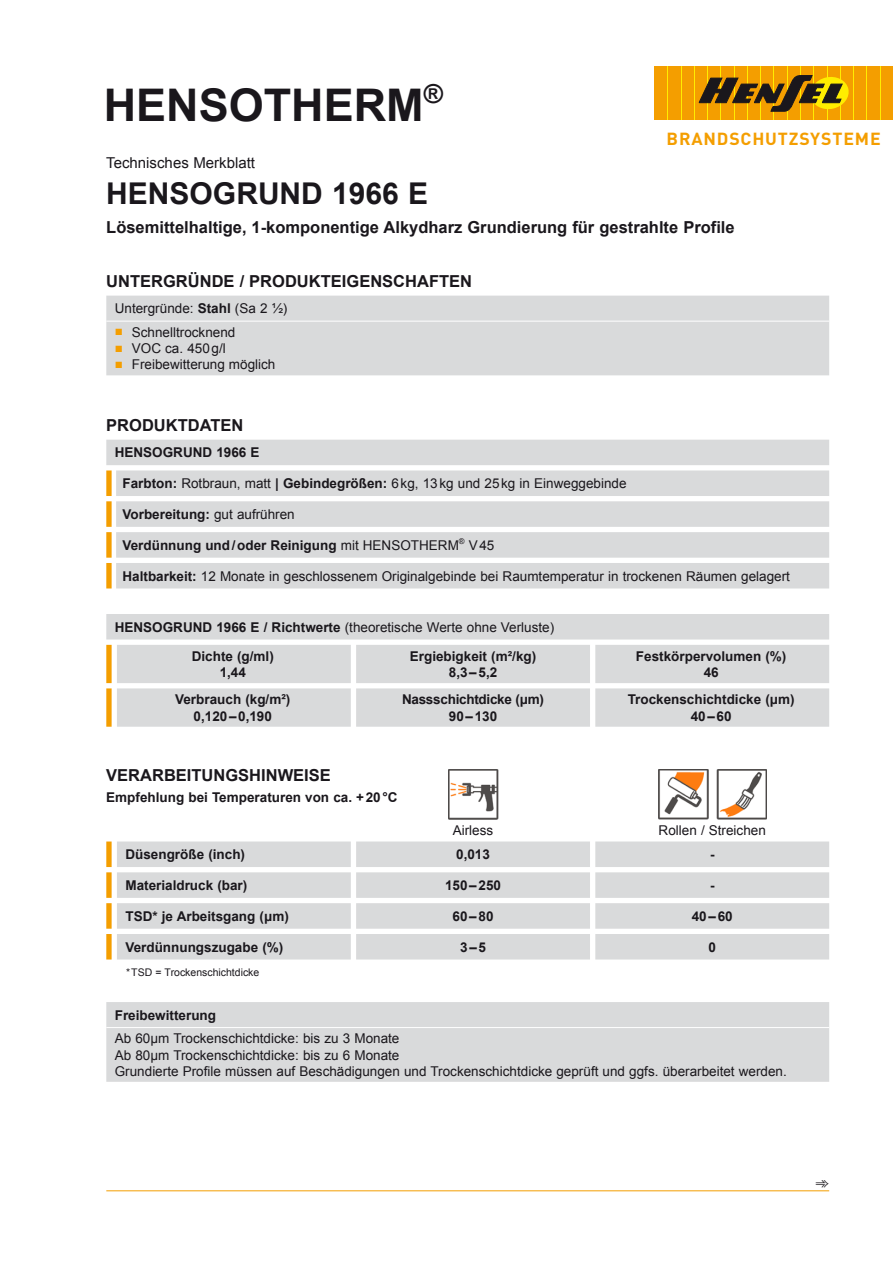
<style>
.page{position:relative;width:893px;height:1263px;background:#fff}
.page>*{position:absolute;margin:0;border:0;box-sizing:border-box;transform-origin:0 0}
.t1{font:700 45px "Arial";color:#1a171c}
.t2{font:700 30px "Arial";color:#1a171c}
.t3{font:700 17.25px "DIN";letter-spacing:.045em;color:#f49e00}
.t4{font:700 16.5px "Arial";color:#1a171c}
.t5{font:15px "Arial";color:#1a171c}
.t6{font:13.5px/16.2px "Arial";color:#1a171c}
.t7{font:700 13.5px/16.2px "Arial";color:#1a171c;text-align:center}
.t8{font:700 13.5px/16.2px "Arial";letter-spacing:-.02em;color:#1a171c;text-align:center}
.t9{font:10.5px "Arial";color:#1a171c}
.s1{font-weight:700}
.s2{color:#f49e00}
.s3{font-weight:400}
</style>
<div class="page">
<svg style="left:106px;top:440px;width:723px;height:148px;background:#dedfe0"></svg>
<svg style="left:106px;top:470px;width:6px;height:118px"></svg>
<svg style="left:106px;top:614px;width:723px;height:113px;background:#dddede"></svg>
<svg style="left:106px;top:645px;width:6px;height:82px"></svg>
<hr style="left:106px;top:1190px;width:723px;height:1px;background:#f49e00">
<div style="left:106px;top:296px;width:723px;height:79px;background:#d9dadb"></div>
<hr style="left:106px;top:321px;width:723px;height:1px;background:#fff">
<svg style="left:106px;top:841px;width:6px;height:118px"></svg>
<svg style="left:117px;top:841px;width:712px;height:118px;background:#dedfe0"></svg>
<img style="left:448px;top:769px;width:50px;height:50px">
<img style="left:658px;top:769px;width:50px;height:50px">
<img style="left:717px;top:769px;width:50px;height:50px">
<div style="left:106px;top:1002px;width:723px;height:80px;background:#d9dadb"></div>
<hr style="left:106px;top:1027px;width:723px;height:1px;background:#fff">
<div style="left:654px;top:67px;width:239px;height:53px;background:#f49e00"></div>
<hr style="left:667px;top:67px;width:1px;height:53px;background:#ffed00">
<hr style="left:681px;top:67px;width:1px;height:53px;background:#ffed00">
<hr style="left:694px;top:67px;width:1px;height:53px;background:#ffed00">
<hr style="left:707px;top:67px;width:1px;height:53px;background:#ffed00">
<hr style="left:720px;top:67px;width:1px;height:53px;background:#ffed00">
<hr style="left:734px;top:67px;width:1px;height:53px;background:#ffed00">
<hr style="left:747px;top:67px;width:1px;height:53px;background:#ffed00">
<hr style="left:760px;top:67px;width:1px;height:53px;background:#ffed00">
<hr style="left:773px;top:67px;width:1px;height:53px;background:#ffed00">
<hr style="left:787px;top:67px;width:1px;height:53px;background:#ffed00">
<hr style="left:800px;top:67px;width:1px;height:53px;background:#ffed00">
<hr style="left:813px;top:67px;width:1px;height:53px;background:#ffed00">
<hr style="left:826px;top:67px;width:1px;height:53px;background:#ffed00">
<hr style="left:840px;top:67px;width:1px;height:53px;background:#ffed00">
<hr style="left:853px;top:67px;width:1px;height:53px;background:#ffed00">
<hr style="left:866px;top:67px;width:1px;height:53px;background:#ffed00">
<hr style="left:879px;top:67px;width:1px;height:53px;background:#ffed00">
<svg style="left:699px;top:75px;width:150px;height:36px"></svg>
<h1 class="t1" style="left:104px;top:76px;width:192px">HENSOther</h1>
<h1 class="t1" style="left:386px;top:76px;width:58px">m<sup>®</sup></h1>
<p class="t3" style="left:667px;top:127px;width:216px">BRANDSCHUTZSYSTEME</p>
<p class="t5" style="left:106px;top:153px;width:150px">Technisches Merkblatt</p>
<h2 class="t2" style="left:106px;top:174px;width:323px">HENSOGRUND 1966 E</h2>
<p class="t4" style="left:106px;top:216px;width:630px">Lösemittelhaltige, 1-komponentige Alkydharz Grundierung für gestrahlte Profile</p>
<p class="t4" style="left:106px;top:270px;width:367px">UNTERGRÜNDE / PRODUKTEIGENSCHAFTEN</p>
<p class="t6" style="left:115px;top:300px;width:174px">Untergründe: <span class="s1">Stahl</span> (Sa 2 ½)</p>
<p class="t6" style="left:115px;top:324px;width:122px"><span class="s2">■</span> Schnelltrocknend</p>
<p class="t6" style="left:115px;top:340px;width:112px"><span class="s2">■</span> VOC ca. 450g/l</p>
<p class="t6" style="left:115px;top:357px;width:162px"><span class="s2">■</span> Freibewitterung möglich</p>
<p class="t4" style="left:106px;top:414px;width:139px">PRODUKTDATEN</p>
<p class="t7" style="left:115px;top:445px;width:146px">HENSOGRUND 1966 E</p>
<p class="t6" style="left:122px;top:475px;width:506px"><span class="s1">Farbton:</span> Rotbraun, matt <span class="s1">| Gebindegrößen:</span> 6kg, 13kg und 25kg in Einweggebinde</p>
<p class="t7" style="left:122px;top:507px;width:174px">Vorbereitung: <span class="s3">gut aufrühren</span></p>
<p class="t7" style="left:122px;top:537px;width:373px">Verdünnung und/oder Reinigung <span class="s3">mit HENSOTHERM</span><sup>®</sup> <span class="s3">V45</span></p>
<p class="t6" style="left:122px;top:568px;width:669px"><span class="s1">Haltbarkeit:</span> 12 Monate in geschlossenem Originalgebinde bei Raumtemperatur in trockenen Räumen gelagert</p>
<p class="t7" style="left:192px;top:613px;width:364px;line-height:29.1px;text-align:left;text-indent:-77px">HENSOGRUND 1966 E / Richtwerte <span class="s3">(theoretische Werte ohne Verluste)<br></span>Dichte (g/ml)</p>
<p class="t7" style="left:220px;top:665px;width:28px">1,44</p>
<p class="t7" style="left:410px;top:648px;width:128px">Ergiebigkeit (m²/kg)<br>8,3–5,2</p>
<p class="t7" style="left:636px;top:648px;width:152px">Festkörpervolumen (%)<br>46</p>
<p class="t7" style="left:175px;top:692px;width:117px">Verbrauch (kg/m²)<br>0,120–0,190</p>
<p class="t8" style="left:402px;top:692px;width:144px">Nassschichtdicke (μm)<br>90–130</p>
<p class="t7" style="left:628px;top:692px;width:168px">Trockenschichtdicke (μm)<br>40–60</p>
<p class="t4" style="left:106px;top:764px;width:226px">VERARBEITUNGSHINWEISE</p>
<p class="t7" style="left:106px;top:789px;width:293px">Empfehlung bei Temperaturen von ca. +20°C</p>
<p class="t6" style="left:453px;top:822px;width:42px">Airless</p>
<p class="t6" style="left:659px;top:822px;width:109px">Rollen / Streichen</p>
<p class="t7" style="left:125px;top:847px;width:121px">Düsengröße (inch)</p>
<p class="t7" style="left:456px;top:847px;width:35px">0,013</p>
<p class="t7" style="left:710px;top:847px;width:6px">-</p>
<p class="t7" style="left:125px;top:878px;width:123px">Materialdruck (bar)</p>
<p class="t7" style="left:445px;top:878px;width:57px">150–250</p>
<p class="t7" style="left:710px;top:878px;width:6px">-</p>
<p class="t7" style="left:125px;top:908px;width:165px">TSD* je Arbeitsgang (μm)</p>
<p class="t7" style="left:453px;top:908px;width:42px">60–80</p>
<p class="t7" style="left:692px;top:908px;width:42px">40–60</p>
<p class="t7" style="left:125px;top:939px;width:159px">Verdünnungszugabe (%)</p>
<p class="t7" style="left:460px;top:939px;width:27px">3–5</p>
<p class="t7" style="left:708px;top:939px;width:9px">0</p>
<p class="t9" style="left:126px;top:965px;width:135px">*TSD = Trockenschichtdicke</p>
<p class="t7" style="left:115px;top:1007px;width:103px">Freibewitterung</p>
<p class="t6" style="left:115px;top:1031px;width:674px">Ab 60µm Trockenschichtdicke: bis zu 3 Monate<br>Ab 80µm Trockenschichtdicke: bis zu 6 Monate<br>Grundierte Profile müssen auf Beschädigungen und Trockenschichtdicke geprüft und ggfs. überarbeitet werden.</p>
</div>
